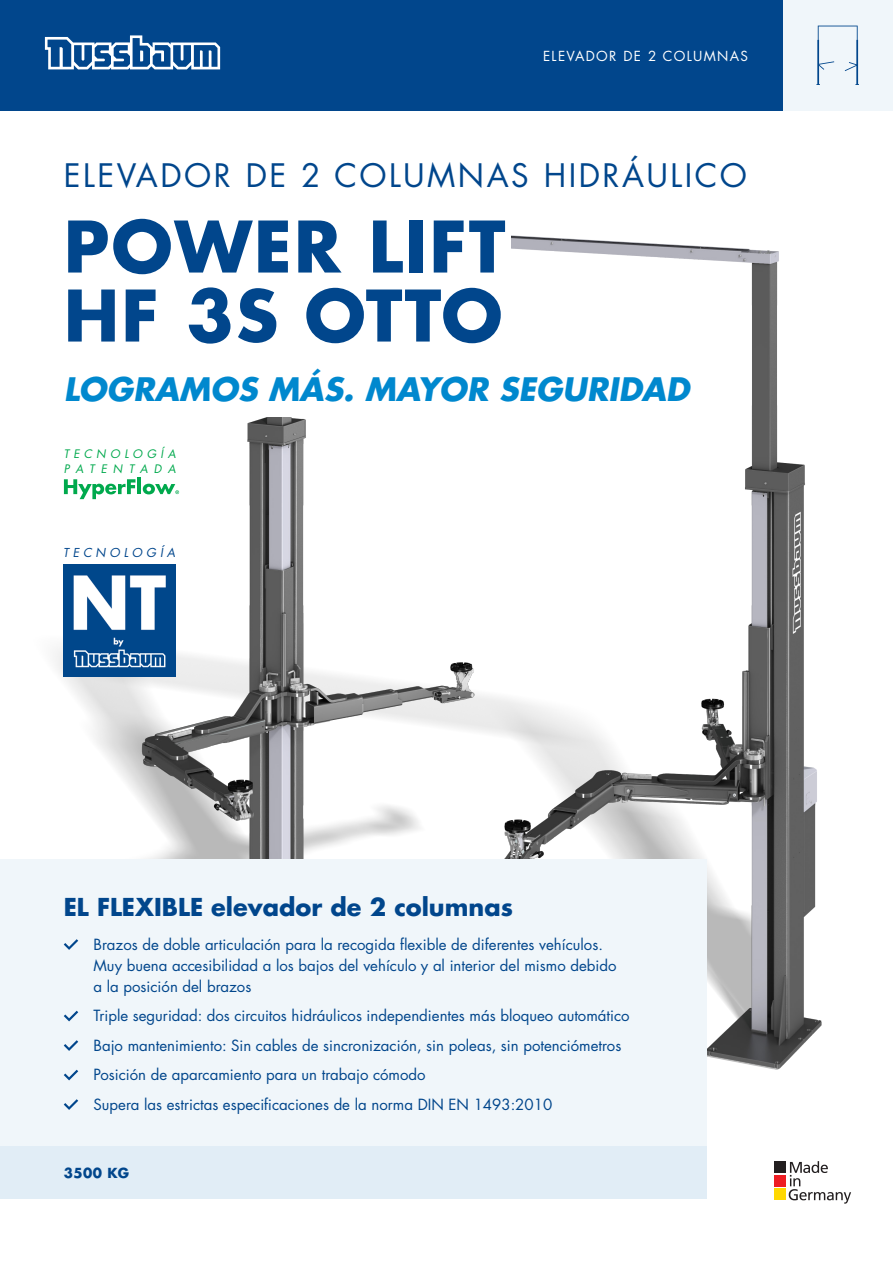
<style>
.page{position:relative;width:893px;height:1263px;background:#fff}
.page>*{position:absolute;margin:0;border:0;box-sizing:border-box;transform-origin:0 0}
.t1{font:700 69px/69px "Futura LT Pro";letter-spacing:.03em;color:#01468c}
.t2{font:31.5px "Futura LT Pro";letter-spacing:.08em;color:#01468c}
.t3{font:italic 700 31.5px "Futura LT Pro";color:#0088ce}
.t4{font:700 24px "Futura LT Pro";color:#01468c}
.t5{font:15px/21px "Futura LT Pro";color:#01468c}
.t6{font:13.5px "Futura LT Pro";letter-spacing:.1em;color:#fff}
.t7{font:700 13.5px "Futura LT Pro";letter-spacing:.03em;color:#01468c}
.T___Entête_1{font:italic 12px "Futura LT Pro";letter-spacing:.33em;color:#01468c}
.t8{font:italic 11.4px/15.1px "Futura LT Pro";letter-spacing:.395em;color:#00a94d}
</style>
<div class="page">
<img style="left:31px;top:235px;width:791px;height:834px">
<div style="left:782px;top:0;width:111px;height:111px;background:#f0f6fa"></div>
<div style="left:0;top:0;width:782px;height:111px;background:#01468c"></div>
<svg style="left:816px;top:26px;width:43px;height:59px"></svg>
<svg style="left:45px;top:35px;width:175px;height:34px"></svg>
<img style="left:64px;top:564px;width:111px;height:112px">
<svg style="left:64px;top:479px;width:71px;height:20px"></svg>
<hr style="left:138px;top:478px;width:3px;height:16px;background:#00a94d">
<svg style="left:143px;top:484px;width:36px;height:10px"></svg>
<div style="left:775px;top:1161px;width:11px;height:12px;background:#231f20"></div>
<div style="left:775px;top:1175px;width:11px;height:11px;background:#ee1d23"></div>
<div style="left:775px;top:1188px;width:11px;height:12px;background:#ffd801"></div>
<svg style="left:789px;top:1161px;width:62px;height:42px"></svg>
<div style="left:0;top:860px;width:707px;height:339px;background:#f0f6fa"></div>
<svg style="left:64px;top:939px;width:14px;height:11px"></svg>
<svg style="left:64px;top:1011px;width:14px;height:10px"></svg>
<svg style="left:64px;top:1040px;width:14px;height:11px"></svg>
<svg style="left:64px;top:1070px;width:14px;height:10px"></svg>
<svg style="left:64px;top:1099px;width:14px;height:11px"></svg>
<div style="left:0;top:1147px;width:707px;height:52px;background:#e1edf6"></div>
<div style="left:64px;top:213px;width:446px;height:204px;background:#fff"></div>
<p class="t6" style="left:543px;top:47px;width:206px">ELEVADOR DE 2 COLUMNAS</p>
<p class="t2" style="left:64px;top:153px;width:685px">ELEVADOR DE 2 COLUMNAS HIDRÁULICO</p>
<p class="t1" style="left:64px;top:210px;width:443px">POWER LIFT<br>HF 3S OTTO</p>
<p class="t3" style="left:64px;top:364px;width:627px">LOGRAMOS MÁS. MAYOR SEGURIDAD</p>
<p class="t8" style="left:64px;top:446px;width:113px">TECNOLOGÍA<br>PATENTADA</p>
<p class="T___Entête_1" style="left:63px;top:545px;width:114px">TECNOLOGÍA</p>
<p class="t4" style="left:64px;top:888px;width:451px">EL FLEXIBLE elevador de 2 columnas</p>
<p class="t5" style="left:94px;top:934px;width:524px">Brazos de doble articulación para la recogida flexible de diferentes vehículos.<br>Muy buena accesibilidad a los bajos del vehículo y al interior del mismo debido a la posición del brazos</p>
<p class="t5" style="left:94px;top:1005px;width:537px">Triple seguridad: dos circuitos hidráulicos independientes más bloqueo automático</p>
<p class="t5" style="left:94px;top:1035px;width:529px">Bajo mantenimiento: Sin cables de sincronización, sin poleas, sin potenciómetros</p>
<p class="t5" style="left:94px;top:1064px;width:334px">Posición de aparcamiento para un trabajo cómodo</p>
<p class="t5" style="left:94px;top:1094px;width:460px">Supera las estrictas especificaciones de la norma DIN EN 1493:2010</p>
<p class="t7" style="left:64px;top:1162px;width:67px">3500 KG</p>
</div>
